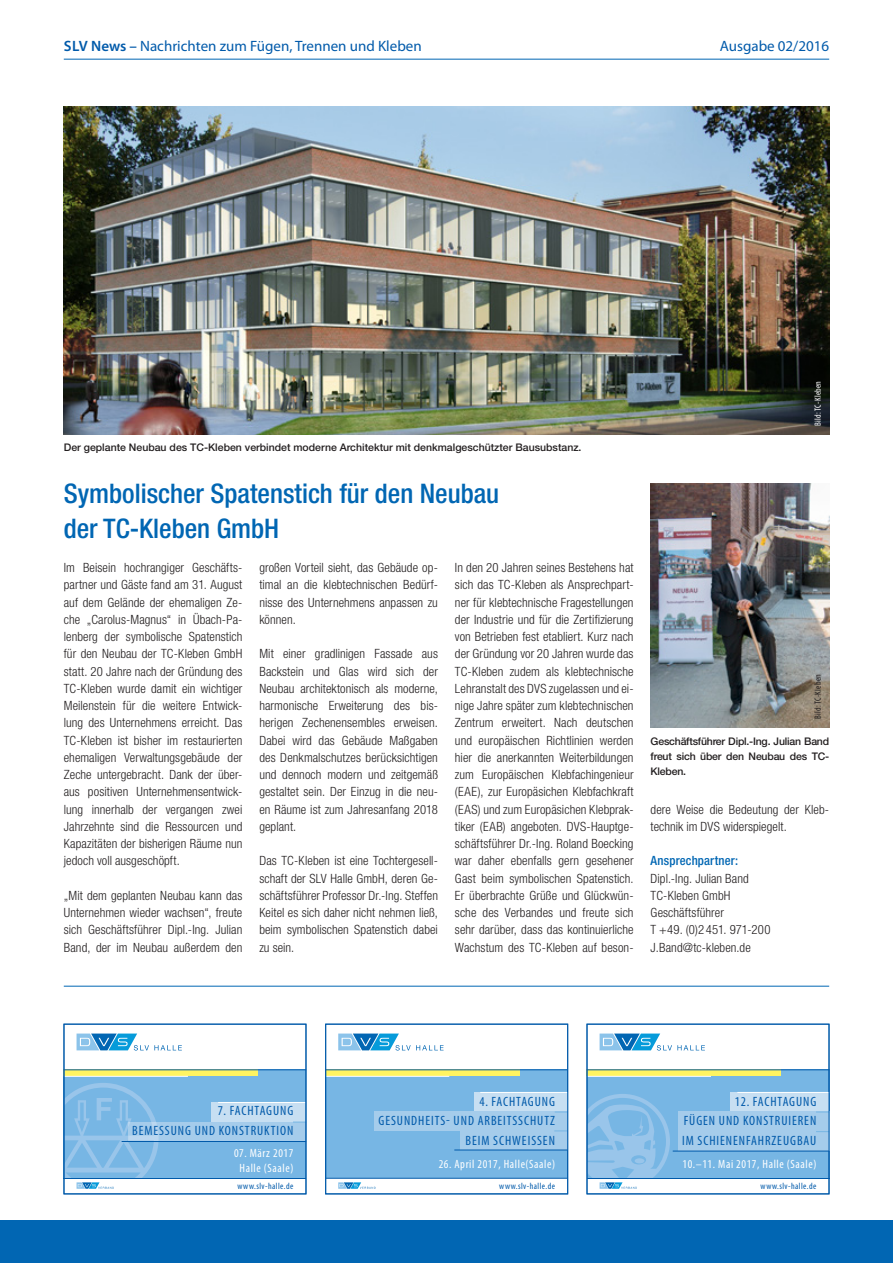
<style>
.page{position:relative;width:893px;height:1263px;background:#fff}
.page>*{position:absolute;margin:0;border:0;box-sizing:border-box;transform-origin:0 0}
.t1{font:500 condensed 27px/34.5px "Helvetica Neue LT Std";color:#0166b3}
.t2{font:15px "Myriad Pro";color:#015aaa}
.t3{font:condensed 13.5px/19.5px "Myriad Pro";letter-spacing:.07em;color:#015aaa;text-align:right}
.t4{font:300 condensed 12.75px/17.2px "Helvetica Neue LT Std";letter-spacing:.005em;color:#231f20;text-align:justify}
.t5{font:500 condensed 12.75px "Helvetica Neue LT Std";letter-spacing:.01em;color:#0166b3}
.t6{font:condensed 12px/14.4px "Myriad Pro";letter-spacing:.05em;color:#fff;text-align:center}
.t7{font:500 10.5px/15px "Helvetica Neue LT Std";color:#231f20;text-align:justify}
.t8{font:condensed 9px "Myriad Pro";letter-spacing:.05em;color:#015aaa}
.t9{font:condensed 9px "Myriad Pro";letter-spacing:.025em;color:#fff}
.t10{font:condensed 9px "Myriad Pro";letter-spacing:.025em;color:#231f20}
.s1{font-weight:600}
</style>
<div class="page">
<div style="left:0;top:1220px;width:893px;height:43px;background:#0166b3"></div>
<img style="left:64px;top:106px;width:765px;height:328px">
<img style="left:651px;top:484px;width:178px;height:243px">
<hr style="left:64px;top:986px;width:765px;height:1px;background:#0166b3">
<div style="left:587px;top:1070px;width:242px;height:108px;background:#77b6e4"></div>
<hr style="left:587px;top:1178px;width:242px;height:1px;background:#015aaa">
<div style="left:587px;top:1070px;width:194px;height:6px;background:#fff461"></div>
<hr style="left:587px;top:1069px;width:242px;height:1px;background:#015aaa">
<hr style="left:587px;top:1076px;width:124px;height:1px;background:#fff">
<div style="left:730px;top:1092px;width:99px;height:20px;background:#c7dff2"></div>
<div style="left:678px;top:1131px;width:151px;height:20px;background:#a5cceb"></div>
<hr style="left:737px;top:1092px;width:92px;height:1px;background:#fff">
<div style="left:678px;top:1112px;width:151px;height:19px;background:#a5cceb"></div>
<hr style="left:673px;top:1151px;width:156px;height:1px;background:#015aaa">
<div style="left:587px;top:1024px;width:242px;height:170px;border:1px solid #015aaa"></div>
<svg style="left:600px;top:1033px;width:105px;height:17px"></svg>
<svg style="left:587px;top:1094px;width:83px;height:101px"></svg>
<hr style="left:64px;top:59px;width:765px;height:1px;background:#0166b3">
<div style="left:325px;top:1070px;width:243px;height:108px;background:#77b6e4"></div>
<hr style="left:325px;top:1178px;width:243px;height:1px;background:#015aaa">
<div style="left:325px;top:1070px;width:195px;height:6px;background:#fff461"></div>
<hr style="left:325px;top:1069px;width:243px;height:1px;background:#015aaa">
<hr style="left:325px;top:1076px;width:124px;height:1px;background:#fff">
<div style="left:461px;top:1131px;width:107px;height:19px;background:#a5cceb"></div>
<div style="left:475px;top:1092px;width:93px;height:20px;background:#c7dff2"></div>
<hr style="left:480px;top:1092px;width:88px;height:1px;background:#fff">
<div style="left:374px;top:1112px;width:194px;height:19px;background:#a5cceb"></div>
<svg style="left:554px;top:1130px;width:12px;height:1px"></svg>
<hr style="left:454px;top:1150px;width:114px;height:1px;background:#015aaa">
<div style="left:325px;top:1024px;width:243px;height:170px;border:1px solid #015aaa"></div>
<svg style="left:338px;top:1182px;width:38px;height:7px"></svg>
<svg style="left:338px;top:1033px;width:106px;height:17px"></svg>
<div style="left:64px;top:1070px;width:242px;height:108px;background:#77b6e4"></div>
<hr style="left:64px;top:1178px;width:242px;height:1px;background:#015aaa">
<div style="left:212px;top:1102px;width:94px;height:20px;background:#c7dff2"></div>
<div style="left:128px;top:1122px;width:178px;height:19px;background:#a5cceb"></div>
<hr style="left:218px;top:1102px;width:88px;height:1px;background:#fff">
<hr style="left:122px;top:1141px;width:184px;height:1px;background:#015aaa">
<div style="left:64px;top:1070px;width:194px;height:6px;background:#fff461"></div>
<hr style="left:64px;top:1069px;width:242px;height:1px;background:#015aaa">
<hr style="left:64px;top:1076px;width:124px;height:1px;background:#fff">
<svg style="left:77px;top:1033px;width:105px;height:17px"></svg>
<div style="left:64px;top:1024px;width:242px;height:170px;border:1px solid #015aaa"></div>
<svg style="left:64px;top:1083px;width:95px;height:112px"></svg>
<p class="t2" style="left:64px;top:37px;width:359px"><span class="s1">SLV News –</span> Nachrichten zum Fügen, Trennen und Kleben</p>
<p class="t2" style="left:720px;top:37px;width:111px">Ausgabe 02/2016</p>
<p class="t7" style="left:64px;top:440px;width:519px">Der geplante Neubau des TC-Kleben verbindet moderne Architektur mit denkmalgeschützter Bausubstanz.</p>
<h1 class="t1" style="left:64px;top:476px;width:437px">Symbolischer Spatenstich für den Neubau der TC-Kleben GmbH</h1>
<p class="t4" style="left:64px;top:559px;width:180px">Im Beisein hochrangiger Geschäfts&shy;partner und Gäste fand am 31. August auf dem Gelände der ehemaligen Ze&shy;che „Carolus-Magnus“ in Übach-Pa&shy;lenberg der symbolische Spatenstich für den Neubau der TC-Kleben GmbH statt. 20 Jahre nach der Gründung des TC-Kleben wurde damit ein wichtiger Meilenstein für die weitere Entwick&shy;lung des Unternehmens erreicht. Das TC-Kleben ist bisher im restaurierten ehemaligen Verwaltungsgebäude der Zeche untergebracht. Dank der über&shy;aus positiven Unternehmensentwick&shy;lung innerhalb der vergangen zwei Jahrzehnte sind die Ressourcen und Kapazitäten der bisherigen Räume nun jedoch voll ausgeschöpft.</p>
<p class="t4" style="left:64px;top:887px;width:180px">„Mit dem geplanten Neubau kann das Unternehmen wieder wachsen“, freute sich Geschäftsführer Dipl.-Ing. Julian Band, der im Neubau außerdem den</p>
<p class="t4" style="left:259px;top:559px;width:180px">großen Vorteil sieht, das Gebäude op&shy;timal an die klebtechnischen Bedürf&shy;nisse des Unternehmens anpassen zu können.</p>
<p class="t4" style="left:259px;top:645px;width:180px">Mit einer gradlinigen Fassade aus Backstein und Glas wird sich der Neubau architektonisch als moderne, harmonische Erweiterung des bis&shy;herigen Zechenensembles erweisen.<br>Dabei wird das Gebäude Maßgaben des Denkmalschutzes berücksichtigen und dennoch modern und zeitgemäß gestaltet sein. Der Einzug in die neu&shy;en Räume ist zum Jahresanfang 2018 geplant.</p>
<p class="t4" style="left:259px;top:852px;width:180px">Das TC-Kleben ist eine Tochtergesell&shy;schaft der SLV Halle GmbH, deren Ge&shy;schäftsführer Professor Dr.-Ing. Steffen Keitel es sich daher nicht nehmen ließ, beim symbolischen Spatenstich dabei zu sein.</p>
<p class="t4" style="left:455px;top:559px;width:180px">In den 20 Jahren seines Bestehens hat sich das TC-Kleben als Ansprechpart&shy;ner für klebtechnische Fragestellungen der Industrie und für die Zertifizierung von Betrieben fest etabliert. Kurz nach der Gründung vor 20 Jahren wurde das TC-Kleben zudem als klebtechnische Lehranstalt des DVS zugelassen und ei&shy;nige Jahre später zum klebtechnischen Zentrum erweitert. Nach deutschen und europäischen Richtlinien werden hier die anerkannten Weiterbildungen zum Europäischen Klebfachingenieur (EAE), zur Europäsichen Klebfachkraft (EAS) und zum Europäsichen Klebprak&shy;tiker (EAB) angeboten. DVS-Hauptge&shy;schäftsführer Dr.-Ing. Roland Boecking war daher ebenfalls gern gesehener Gast beim symbolischen Spatenstich.<br>Er überbrachte Grüße und Glückwün&shy;sche des Verbandes und freute sich sehr darüber, dass das kontinuierliche Wachstum des TC-Kleben auf beson-</p>
<p class="t9" style="left:812px;top:426px;width:46px;rotate:-90deg">Bild: TC-Kleben</p>
<p class="t10" style="left:812px;top:719px;width:46px;rotate:-90deg">Bild: TC-Kleben</p>
<p class="t7" style="left:651px;top:733px;width:180px">Geschäftsführer Dipl.-Ing. Julian Band freut sich über den Neubau des TC-Kleben.</p>
<p class="t4" style="left:651px;top:800px;width:180px">dere Weise die Bedeutung der Kleb&shy;technik im DVS widerspiegelt.</p>
<p class="t5" style="left:651px;top:853px;width:89px">Ansprechpartner:</p>
<p class="t4" style="left:651px;top:869px;width:121px;text-align:left">Dipl.-Ing. Julian Band<br>TC-Kleben GmbH<br>Geschäftsführer<br>T +49. (0)2 451. 971-200<br>J.Band@tc-kleben.de</p>
<p class="t3" style="left:132px;top:1101px;width:163px">7. FACHTAGUNG<br>BEMESSUNG UND KONSTRUKTION</p>
<p class="t6" style="left:234px;top:1146px;width:61px">07. März 2017<br>Halle (Saale)</p>
<p class="t8" style="left:238px;top:1180px;width:57px">www.slv-halle.de</p>
<p class="t3" style="left:379px;top:1091px;width:178px">4. FACHTAGUNG<br>GESUNDHEITS- UND ARBEITSSCHUTZ<br>BEIM SCHWEISSEN</p>
<p class="t6" style="left:439px;top:1157px;width:118px">26. April 2017, Halle(Saale)</p>
<p class="t8" style="left:499px;top:1180px;width:57px">www.slv-halle.de</p>
<p class="t3" style="left:682px;top:1091px;width:136px;text-align:justify;text-indent:53px">12. FACHTAGUNG FÜGEN UND KONSTRUIEREN IM SCHIENENFAHRZEUGBAU</p>
<p class="t6" style="left:682px;top:1157px;width:135px">10.–11. Mai 2017, Halle (Saale)</p>
<p class="t8" style="left:761px;top:1180px;width:57px">www.slv-halle.de</p>
</div>
